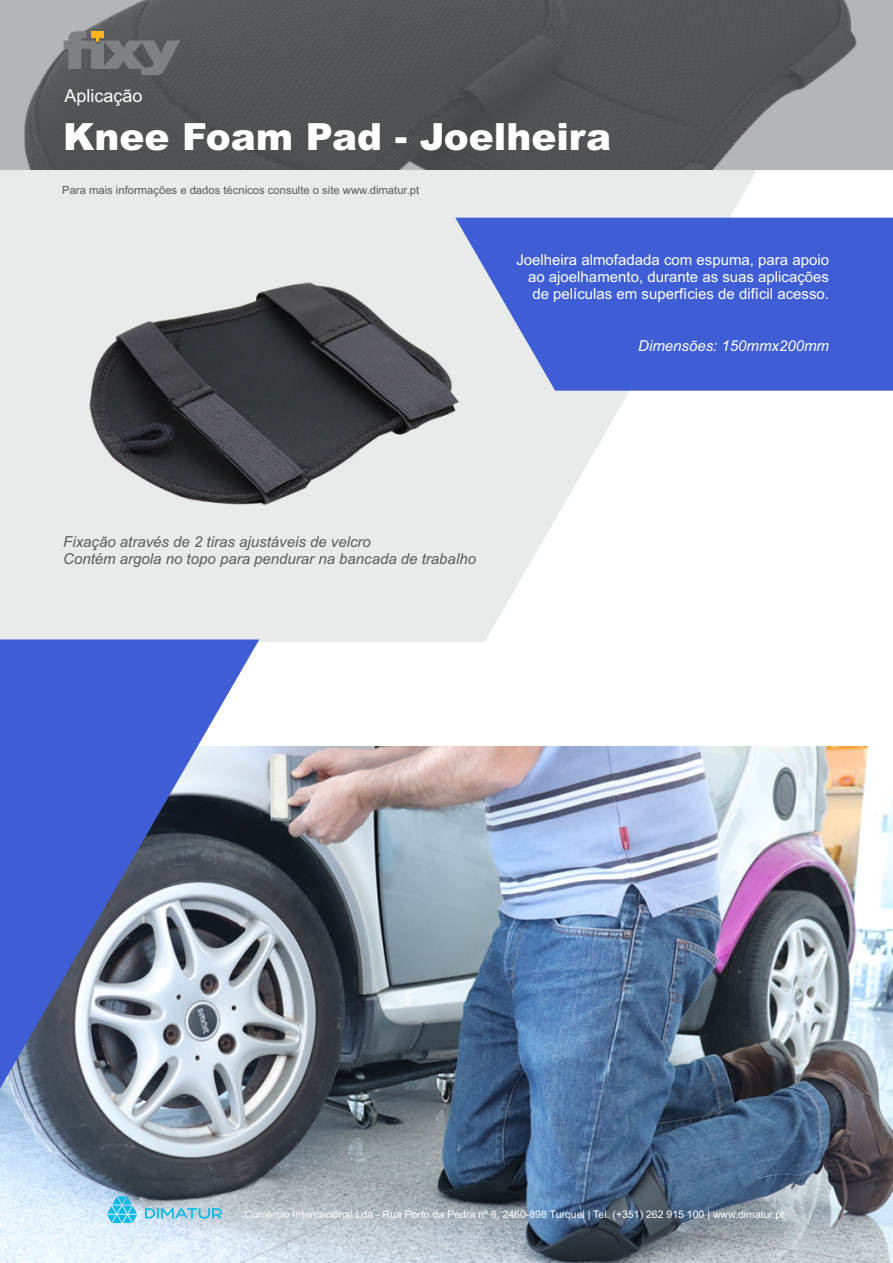
<style>
.page{position:relative;width:893px;height:1263px;background:#fff}
.page>*{position:absolute;margin:0;border:0;box-sizing:border-box;transform-origin:0 0}
.t1{font:900 37.5px "Arial";color:#fff}
.t2{font:18px "Arial";color:#fff}
.t3{font:15px/17.2px "Arial";color:#fff;text-align:justify}
.t4{font:italic 15px/17.2px "Arial";color:#585959}
.t5{font:italic 15px "Arial";color:#fff}
.t6{font:11.25px "Arial";color:#585959}
.t7{font:10.5px "Arial";color:#fff}
</style>
<div class="page">
<img style="left:0;top:747px;width:893px;height:516px">
<img style="left:0;top:170px;width:756px;height:472px">
<div style="left:0;top:0;width:893px;height:170px;background:#808285;opacity:.51"></div>
<svg style="left:455px;top:218px;width:438px;height:173px;background:#536ed6"></svg>
<svg style="left:0;top:639px;width:259px;height:510px;background:#6c7eb8"></svg>
<svg style="left:145px;top:1208px;width:77px;height:10px"></svg>
<svg style="left:107px;top:1196px;width:30px;height:27px"></svg>
<svg style="left:64px;top:31px;width:116px;height:44px;background:#6e6e6e"></svg>
<p class="t2" style="left:65px;top:89px;width:80px">Aplicação</p>
<h1 class="t1" style="left:63px;top:123px;width:549px">Knee Foam Pad - Joelheira</h1>
<p class="t6" style="left:62px;top:185px;width:359px">Para mais informações e dados técnicos consulte o site www.dimatur.pt</p>
<p class="t3" style="left:528px;top:252px;width:303px;text-indent:-12px">Joelheira almofadada com espuma, para apoio ao ajoelhamento, durante as suas aplicações de películas em superfícies de difícil acesso.</p>
<p class="t5" style="left:638px;top:340px;width:192px">Dimensões: 150mmx200mm</p>
<p class="t4" style="left:63px;top:534px;width:414px">Fixação através de 2 tiras ajustáveis de velcro<br>Contém argola no topo para pendurar na bancada de trabalho</p>
<p class="t7" style="left:245px;top:1210px;width:541px">Comércio Internacional Lda - Rua Porto da Pedra nº 8, 2460-898 Turquel | Tel. (+351) 262 915 100 | www.dimatur.pt</p>
</div>
